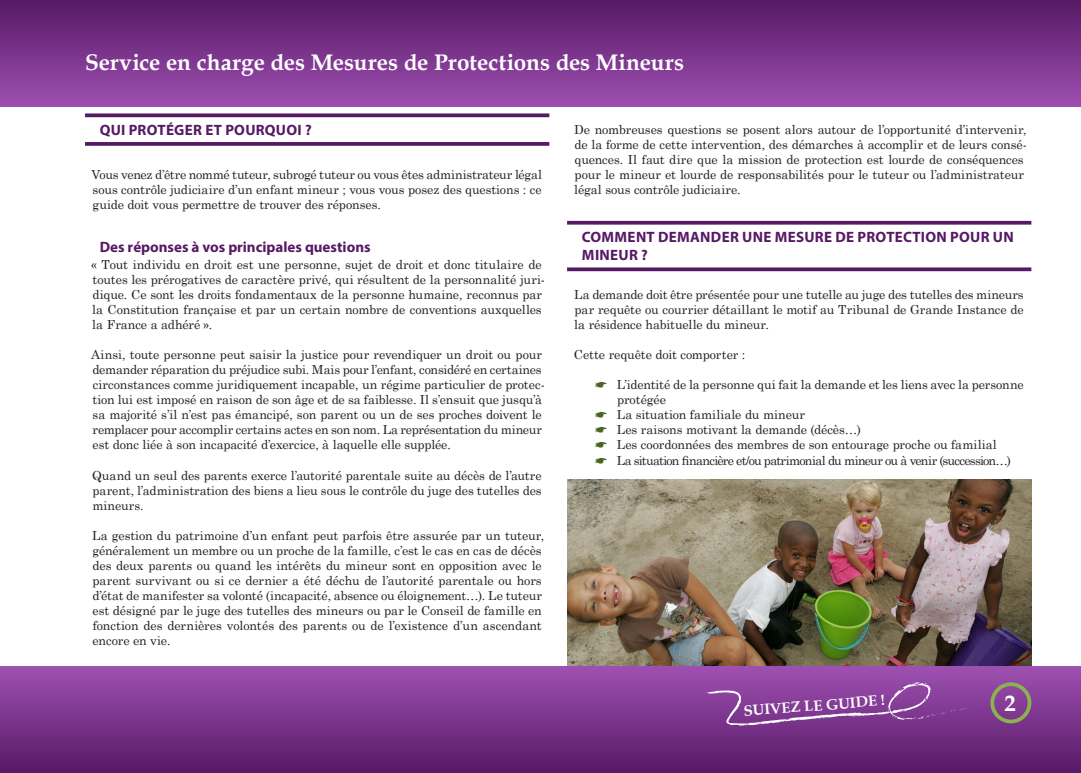
<style>
.page{position:relative;width:1081px;height:773px;background:#fff}
.page>*{position:absolute;margin:0;border:0;box-sizing:border-box;transform-origin:0 0}
.t1{font:700 22.5px "Book Antiqua";letter-spacing:.005em;color:#fff}
.t2{font:700 15px/18px "Myriad Pro";letter-spacing:.015em;color:#561a65}
.t3{font:700 14.88px "Book Antiqua";color:#fff}
.t4{font:12.5px/15px "Century Schoolbook";letter-spacing:-.01em;color:#231f20}
</style>
<div class="page">
<hr style="left:567px;top:221px;width:464px;height:3px;background:#561a65">
<svg style="left:567px;top:267px;width:464px;height:4px;background:#693376"></svg>
<svg style="left:85px;top:113px;width:464px;height:4px;background:#693476"></svg>
<svg style="left:85px;top:142px;width:464px;height:4px;background:#5f276e"></svg>
<img style="left:567px;top:479px;width:464px;height:187px">
<div style="left:0;top:666px;width:1081px;height:106px;background:linear-gradient(to bottom,#9f51b2,#581b67)"></div>
<div style="left:0;top:0;width:1081px;height:106px;background:linear-gradient(to bottom,#561965,#9d4fb0)"></div>
<div style="left:990px;top:682px;width:41px;height:41px;border:4px solid #8bb250;border-radius:50%"></div>
<svg style="left:704px;top:682px;width:266px;height:43px;background:#8d499e"></svg>
<h1 class="t1" style="left:85px;top:47px;width:600px">Service en charge des Mesures de Protections des Mineurs</h1>
<p class="t2" style="left:100px;top:120px;width:213px">QUI PROTÉGER ET POURQUOI ?</p>
<p class="t4" style="left:91px;top:166px;width:452px;text-align:justify">Vous venez d’être nommé tuteur, subrogé tuteur ou vous êtes administrateur légal sous contrôle judiciaire d’un enfant mineur ; vous vous posez des questions : ce guide doit vous permettre de trouver des réponses.</p>
<p class="t2" style="left:100px;top:237px;width:272px">Des réponses à vos principales questions</p>
<p class="t4" style="left:91px;top:256px;width:455px">« Tout individu en droit est une personne, sujet de droit et donc titulaire de toutes les prérogatives de caractère privé, qui résultent de la personnalité juri&shy;dique. Ce sont les droits fondamentaux de la personne humaine, reconnus par la Constitution française et par un certain nombre de conventions auxquelles la France a adhéré ».</p>
<p class="t4" style="left:91px;top:346px;width:455px">Ainsi, toute personne peut saisir la justice pour revendiquer un droit ou pour demander réparation du préjudice subi. Mais pour l’enfant, considéré en certaines circonstances comme juridiquement incapable, un régime particulier de protec&shy;tion lui est imposé en raison de son âge et de sa faiblesse. Il s’ensuit que jusqu’à sa majorité s’il n’est pas émancipé, son parent ou un de ses proches doivent le remplacer pour accomplir certains actes en son nom. La représentation du mineur est donc liée à son incapacité d’exercice, à laquelle elle supplée.</p>
<p class="t4" style="left:92px;top:466px;width:451px;text-align:justify">Quand un seul des parents exerce l’autorité parentale suite au décès de l’autre parent, l’administration des biens a lieu sous le contrôle du juge des tutelles des mineurs.</p>
<p class="t4" style="left:92px;top:526px;width:454px">La gestion du patrimoine d’un enfant peut parfois être assurée par un tuteur, généralement un membre ou un proche de la famille, c’est le cas en cas de décès des deux parents ou quand les intérêts du mineur sont en opposition avec le parent survivant ou si ce dernier a été déchu de l’autorité parentale ou hors d’état de manifester sa volonté (incapacité, absence ou éloignement…). Le tuteur est désigné par le juge des tutelles des mineurs ou par le Conseil de famille en fonction des dernières volontés des parents ou de l’existence d’un ascendant encore en vie.</p>
<p class="t4" style="left:574px;top:121px;width:454px">De nombreuses questions se posent alors autour de l’opportunité d’intervenir, de la forme de cette intervention, des démarches à accomplir et de leurs consé&shy;quences. Il faut dire que la mission de protection est lourde de conséquences pour le mineur et lourde de responsabilités pour le tuteur ou l’administrateur légal sous contrôle judiciaire.</p>
<p class="t2" style="left:582px;top:228px;width:434px">COMMENT DEMANDER UNE MESURE DE PROTECTION POUR UN<br>MINEUR ?</p>
<p class="t4" style="left:574px;top:286px;width:451px;text-align:justify">La demande doit être présentée pour une tutelle au juge des tutelles des mineurs par requête ou courrier détaillant le motif au Tribunal de Grande Instance de la résidence habituelle du mineur.</p>
<p class="t4" style="left:574px;top:346px;width:173px">Cette requête doit comporter :</p>
<p class="t4" style="left:617px;top:376px;width:408px">L’identité de la personne qui fait la demande et les liens avec la personne protégée<br>La situation familiale du mineur<br>Les raisons motivant la demande (décès…)<br>Les coordonnées des membres de son entourage proche ou familial<br>La situation financière et/ou patrimonial du mineur ou à venir (succession…)</p>
<p class="t3" style="left:743px;top:700px;width:143px;rotate:-4deg">SUIVEZ LE GUIDE !</p>
<h1 class="t1" style="left:1004px;top:688px;width:13px">2</h1>
</div>
